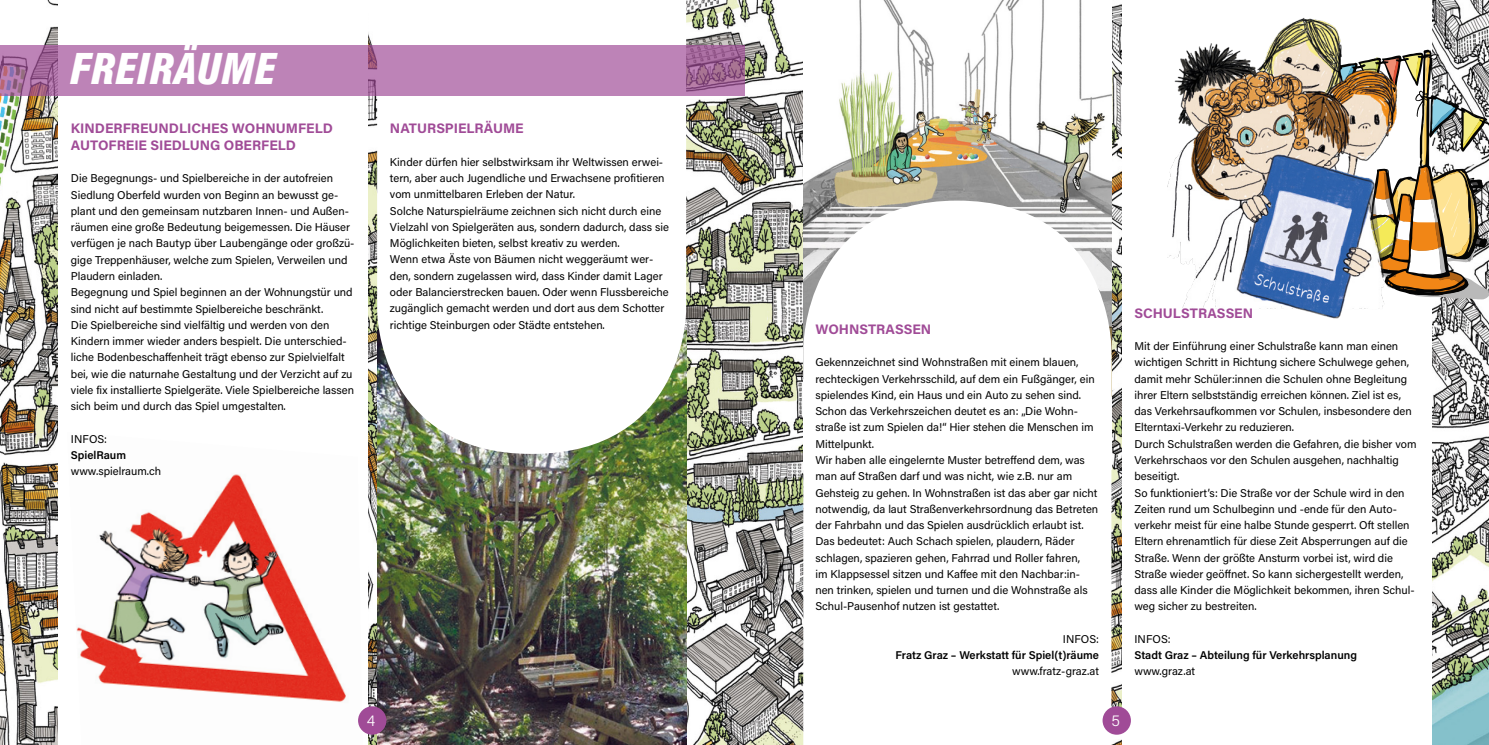
<style>
.page{position:relative;width:1489px;height:745px;background:#fff}
.page>*{position:absolute;margin:0;border:0;box-sizing:border-box;transform-origin:0 0}
.t1{font:italic 900 condensed 41.25px "Swiss 721 BT";color:#fff}
.t2{font:300 15px "Acumin Pro";color:#fff}
.t3{font:700 13.75px "Acumin Pro";color:#a04b97}
.t4{font:11.25px/16.2px "Acumin Pro";color:#000}
.t5{font:600 11.25px "Acumin Pro";color:#000}
</style>
<div class="page">
<img style="left:0;top:0;width:1488px;height:744px">
<img style="left:803px;top:0;width:308px;height:200px">
<img style="left:377px;top:453px;width:309px;height:291px">
<div style="left:1121px;top:0;width:309px;height:744px;background:#fff"></div>
<div style="left:58px;top:0;width:309px;height:744px;background:#fff"></div>
<svg style="left:377px;top:0;width:309px;height:453px"></svg>
<svg style="left:0;top:45px;width:744px;height:51px;background:#b87eb1"></svg>
<svg style="left:803px;top:200px;width:308px;height:544px"></svg>
<svg style="left:1400px;top:50px;width:88px;height:249px"></svg>
<img style="left:1167px;top:18px;width:233px;height:301px">
<img style="left:76px;top:474px;width:286px;height:256px">
<div style="left:358px;top:705px;width:28px;height:29px;background:#a04b97;border-radius:50%"></div>
<div style="left:1102px;top:705px;width:28px;height:29px;background:#a04b97;border-radius:50%"></div>
<p class="t1" style="left:71px;top:44px;width:207px">FREIRÄUME</p>
<p class="t3" style="left:71px;top:119px;width:263px">KINDERFREUNDLICHES WOHNUMFELD</p>
<p class="t3" style="left:71px;top:135px;width:226px">AUTOFREIE SIEDLUNG OBERFELD</p>
<p class="t4" style="left:71px;top:170px;width:285px">Die Begegnungs- und Spielbereiche in der autofreien Siedlung Oberfeld wurden von Beginn an bewusst ge&shy;plant und den gemeinsam nutzbaren Innen- und Außen&shy;räumen eine große Bedeutung beigemessen. Die Häuser verfügen je nach Bautyp über Laubengänge oder großzü&shy;gige Treppenhäuser, welche zum Spielen, Verweilen und Plaudern einladen.</p>
<p class="t4" style="left:71px;top:283px;width:283px">Begegnung und Spiel beginnen an der Wohnungstür und sind nicht auf bestimmte Spielbereiche beschränkt.</p>
<p class="t4" style="left:71px;top:316px;width:285px">Die Spielbereiche sind vielfältig und werden von den Kindern immer wieder anders bespielt. Die unterschied&shy;liche Bodenbeschaffenheit trägt ebenso zur Spielvielfalt bei, wie die naturnahe Gestaltung und der Verzicht auf zu viele fix installierte Spielgeräte. Viele Spielbereiche lassen sich beim und durch das Spiel umgestalten.</p>
<p class="t4" style="left:71px;top:430px;width:38px">INFOS:</p>
<p class="t5" style="left:71px;top:447px;width:57px">SpielRaum</p>
<p class="t4" style="left:71px;top:462px;width:92px">www.spielraum.ch</p>
<p class="t3" style="left:390px;top:119px;width:135px">NATURSPIELRÄUME</p>
<p class="t4" style="left:390px;top:153px;width:276px">Kinder dürfen hier selbstwirksam ihr Weltwissen erwei&shy;tern, aber auch Jugendliche und Erwachsene profitieren vom unmittelbaren Erleben der Natur.</p>
<p class="t4" style="left:390px;top:202px;width:280px">Solche Naturspielräume zeichnen sich nicht durch eine<br>Vielzahl von Spielgeräten aus, sondern dadurch, dass sie<br>Möglichkeiten bieten, selbst kreativ zu werden.</p>
<p class="t4" style="left:390px;top:251px;width:280px">Wenn etwa Äste von Bäumen nicht weggeräumt wer&shy;den, sondern zugelassen wird, dass Kinder damit Lager oder Balancierstrecken bauen. Oder wenn Flussbereiche zugänglich gemacht werden und dort aus dem Schotter richtige Steinburgen oder Städte entstehen.</p>
<p class="t3" style="left:815px;top:319px;width:117px">WOHNSTRASSEN</p>
<p class="t4" style="left:815px;top:353px;width:281px">Gekennzeichnet sind Wohnstraßen mit einem blauen, rechteckigen Verkehrsschild, auf dem ein Fußgänger, ein spielendes Kind, ein Haus und ein Auto zu sehen sind.</p>
<p class="t4" style="left:815px;top:402px;width:280px">Schon das Verkehrszeichen deutet es an: „Die Wohn&shy;straße ist zum Spielen da!“ Hier stehen die Menschen im<br>Mittelpunkt.</p>
<p class="t4" style="left:815px;top:451px;width:284px">Wir haben alle eingelernte Muster betreffend dem, was man auf Straßen darf und was nicht, wie z.B. nur am Gehsteig zu gehen. In Wohnstraßen ist das aber gar nicht notwendig, da laut Straßenverkehrsordnung das Betreten der Fahrbahn und das Spielen ausdrücklich erlaubt ist.</p>
<p class="t4" style="left:815px;top:532px;width:274px">Das bedeutet: Auch Schach spielen, plaudern, Räder schlagen, spazieren gehen, Fahrrad und Roller fahren, im Klappsessel sitzen und Kaffee mit den Nachbar:in&shy;nen trinken, spielen und turnen und die Wohnstraße als Schul-Pausenhof nutzen ist gestattet.</p>
<p class="t4" style="left:1062px;top:630px;width:38px">INFOS:</p>
<p class="t5" style="left:895px;top:647px;width:205px">Fratz Graz – Werkstatt für Spiel(t)räume</p>
<p class="t4" style="left:1012px;top:662px;width:88px">www.fratz-graz.at</p>
<p class="t2" style="left:367px;top:710px;width:10px">4</p>
<p class="t2" style="left:1111px;top:710px;width:10px">5</p>
<p class="t3" style="left:1134px;top:303px;width:120px">SCHULSTRASSEN</p>
<p class="t4" style="left:1134px;top:337px;width:279px">Mit der Einführung einer Schulstraße kann man einen wichtigen Schritt in Richtung sichere Schulwege gehen, damit mehr Schüler:innen die Schulen ohne Begleitung ihrer Eltern selbstständig erreichen können. Ziel ist es, das Verkehrsaufkommen vor Schulen, insbesondere den Elterntaxi-Verkehr zu reduzieren.</p>
<p class="t4" style="left:1134px;top:435px;width:283px">Durch Schulstraßen werden die Gefahren, die bisher vom<br>Verkehrschaos vor den Schulen ausgehen, nachhaltig beseitigt.</p>
<p class="t4" style="left:1134px;top:483px;width:282px">So funktioniert’s: Die Straße vor der Schule wird in den Zeiten rund um Schulbeginn und -ende für den Auto&shy;verkehr meist für eine halbe Stunde gesperrt. Oft stellen Eltern ehrenamtlich für diese Zeit Absperrungen auf die Straße. Wenn der größte Ansturm vorbei ist, wird die Straße wieder geöffnet. So kann sichergestellt werden, dass alle Kinder die Möglichkeit bekommen, ihren Schul&shy;weg sicher zu bestreiten.</p>
<p class="t4" style="left:1134px;top:630px;width:38px">INFOS:</p>
<p class="t5" style="left:1134px;top:647px;width:224px">Stadt Graz – Abteilung für Verkehrsplanung</p>
<p class="t4" style="left:1134px;top:662px;width:62px">www.graz.at</p>
</div>
